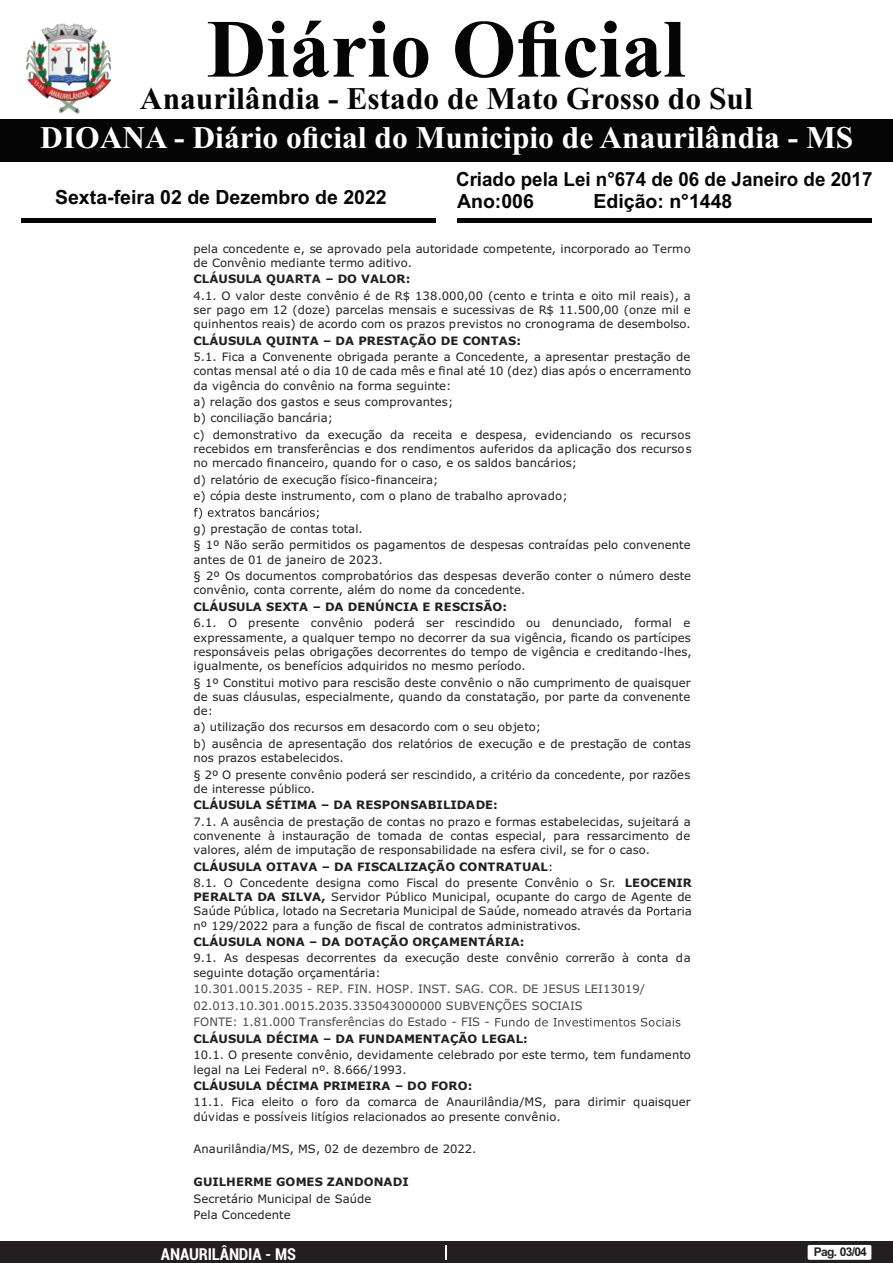
<style>
.page{position:relative;width:893px;height:1263px;background:#fff}
.page>*{position:absolute;margin:0;border:0;box-sizing:border-box;transform-origin:0 0}
.t1{font:700 82.5px "Times New Roman";color:#040504}
.t2{font:700 31.5px "Times New Roman";color:#fff}
.t3{font:700 31.5px "Times New Roman";color:#040504}
.t4{font:700 19.5px "Arial";color:#040504}
.t5{font:700 19.5px "Arial";color:#040504;scale:.96 1}
.t6{font:700 condensed 16.5px "Roboto";letter-spacing:-.01em;color:#fff}
.t7{font:700 12px "Arial";letter-spacing:-.055em;color:#231f20}
.t8{font:11.55px/14.2px "Verdana";color:#231f20}
.t9{font:700 11.55px "Verdana";color:#231f20}
.t10{font:11.55px/16.5px "Verdana";color:#474849}
.s1{font-weight:700}
</style>
<div class="page">
<div style="left:0;top:1242px;width:893px;height:21px;background:#231f20"></div>
<svg style="left:446px;top:1245px;width:1px;height:15px"></svg>
<div style="left:808px;top:1245px;width:63px;height:15px;background:#fff;border-radius:2px"></div>
<div style="left:0;top:119px;width:893px;height:42px;background:#040504"></div>
<hr style="left:21px;top:218px;width:415px;height:4px;background:#040504">
<hr style="left:457px;top:218px;width:415px;height:4px;background:#040504">
<img style="left:25px;top:23px;width:86px;height:91px">
<svg style="left:194px;top:507px;width:125px;height:12px"></svg>
<svg style="left:647px;top:907px;width:44px;height:8px"></svg>
<svg style="left:495px;top:1017px;width:185px;height:9px"></svg>
<h1 class="t1" style="left:207px;top:21px;width:480px">Diário Oficial</h1>
<h2 class="t3" style="left:140px;top:88px;width:614px">Anaurilândia - Estado de Mato Grosso do Sul</h2>
<h2 class="t2" style="left:40px;top:126px;width:814px">DIOANA - Diário oficial do Municipio de Anaurilândia - MS</h2>
<h3 class="t5" style="left:456px;top:172px;width:435px">Criado pela Lei n°674 de 06 de Janeiro de 2017</h3>
<h3 class="t4" style="left:55px;top:190px;width:333px">Sexta-feira 02 de Dezembro de 2022</h3>
<h3 class="t4" style="left:457px;top:193px;width:78px">Ano:006</h3>
<h3 class="t4" style="left:593px;top:193px;width:140px">Edição: n°1448</h3>
<p class="t8" style="left:194px;top:242px;width:499px">pela concedente e, se aprovado pela autoridade competente, incorporado ao Termo de Convênio mediante termo aditivo.</p>
<p class="t9" style="left:194px;top:274px;width:218px">CLÁUSULA QUARTA – DO VALOR:</p>
<p class="t8" style="left:194px;top:289px;width:499px;text-align:justify">4.1. O valor deste convênio é de R$ 138.000,00 (cento e trinta e oito mil reais), a ser pago em 12 (doze) parcelas mensais e sucessivas de R$ 11.500,00 (onze mil e quinhentos reais) de acordo com os prazos previstos no cronograma de desembolso.</p>
<p class="t9" style="left:194px;top:336px;width:329px">CLÁUSULA QUINTA – DA PRESTAÇÃO DE CONTAS:</p>
<p class="t8" style="left:194px;top:351px;width:499px;text-align:justify">5.1. Fica a Convenente obrigada perante a Concedente, a apresentar prestação de contas mensal até o dia 10 de cada mês e final até 10 (dez) dias após o encerramento da vigência do convênio na forma seguinte:</p>
<p class="t8" style="left:194px;top:395px;width:499px;line-height:16.4px">a) relação dos gastos e seus comprovantes;<br>b) conciliação bancária;<br>c) demonstrativo da execução da receita e despesa, evidenciando os recursos</p>
<p class="t8" style="left:194px;top:443px;width:500px">recebidos em transferências e dos rendimentos auferidos da aplicação dos recursos no mercado financeiro, quando for o caso, e os saldos bancários;</p>
<p class="t8" style="left:194px;top:473px;width:376px;line-height:16.2px">d) relatório de execução físico-financeira;<br>e) cópia deste instrumento, com o plano de trabalho aprovado;</p>
<p class="t8" style="left:194px;top:522px;width:499px;line-height:16.2px">g) prestação de contas total.<br>§ 1º Não serão permitidos os pagamentos de despesas contraídas pelo convenente</p>
<p class="t8" style="left:194px;top:552px;width:499px;line-height:16.2px">antes de 01 de janeiro de 2023.<br>§ 2º Os documentos comprobatórios das despesas deverão conter o número deste</p>
<p class="t8" style="left:194px;top:584px;width:333px">convênio, conta corrente, além do nome da concedente.</p>
<p class="t9" style="left:194px;top:602px;width:315px">CLÁUSULA SEXTA – DA DENÚNCIA E RESCISÃO:</p>
<p class="t8" style="left:194px;top:617px;width:500px;text-align:justify">6.1. O presente convênio poderá ser rescindido ou denunciado, formal e expressamente, a qualquer tempo no decorrer da sua vigência, ficando os partícipes responsáveis pelas obrigações decorrentes do tempo de vigência e creditando-lhes, igualmente, os benefícios adquiridos no mesmo período.</p>
<p class="t8" style="left:194px;top:676px;width:499px;text-align:justify">§ 1º Constitui motivo para rescisão deste convênio o não cumprimento de quaisquer de suas cláusulas, especialmente, quando da constatação, por parte da convenente de:</p>
<p class="t8" style="left:194px;top:720px;width:499px;line-height:16.2px">a) utilização dos recursos em desacordo com o seu objeto;<br>b) ausência de apresentação dos relatórios de execução e de prestação de contas</p>
<p class="t8" style="left:194px;top:750px;width:498px;line-height:16.5px">nos prazos estabelecidos.<br>§ 2º O presente convênio poderá ser rescindido, a critério da concedente, por razões</p>
<p class="t8" style="left:194px;top:783px;width:123px">de interesse público.</p>
<p class="t9" style="left:194px;top:800px;width:306px">CLÁUSULA SÉTIMA – DA RESPONSABILIDADE:</p>
<p class="t8" style="left:194px;top:815px;width:499px;text-align:justify">7.1. A ausência de prestação de contas no prazo e formas estabelecidas, sujeitará a convenente à instauração de tomada de contas especial, para ressarcimento de valores, além de imputação de responsabilidade na esfera civil, se for o caso.</p>
<p class="t8" style="left:194px;top:859px;width:500px;line-height:16.2px"><span class="s1">CLÁUSULA OITAVA – DA FISCALIZAÇÃO CONTRATUAL</span>:<br>8.1. O Concedente designa como Fiscal do presente Convênio o Sr. <span class="s1">LEOCENIR</span></p>
<p class="t8" style="left:194px;top:891px;width:499px"><span class="s1">PERALTA DA SILVA,</span> Servidor Público Municipal, ocupante do cargo de Agente de<br>Saúde Pública, lotado na Secretaria Municipal de Saúde, nomeado através da<br>nº 129/2022 para a função de fiscal de contratos administrativos.</p>
<p class="t9" style="left:194px;top:937px;width:332px">CLÁUSULA NONA – DA DOTAÇÃO ORÇAMENTÁRIA:</p>
<p class="t8" style="left:194px;top:952px;width:499px">9.1. As despesas decorrentes da execução deste convênio correrão à conta da seguinte dotação orçamentária:</p>
<p class="t10" style="left:194px;top:982px;width:453px">10.301.0015.2035 - REP. FIN. HOSP. INST. SAG. COR. DE JESUS LEI13019/<br>02.013.10.301.0015.2035.335043000000 SUBVENÇÕES SOCIAIS<br>FONTE: 1.81.000 Transferências do Estado - FIS -</p>
<p class="t9" style="left:194px;top:1034px;width:336px">CLÁUSULA DÉCIMA – DA FUNDAMENTAÇÃO LEGAL:</p>
<p class="t8" style="left:194px;top:1049px;width:499px">10.1. O presente convênio, devidamente celebrado por este termo, tem fundamento legal na Lei Federal nº. 8.666/1993.</p>
<p class="t9" style="left:194px;top:1081px;width:280px">CLÁUSULA DÉCIMA PRIMEIRA – DO FORO:</p>
<p class="t8" style="left:194px;top:1096px;width:499px">11.1. Fica eleito o foro da comarca de Anaurilândia/MS, para dirimir quaisquer dúvidas e possíveis litígios relacionados ao presente convênio.</p>
<p class="t8" style="left:194px;top:1143px;width:284px">Anaurilândia/MS, MS, 02 de dezembro de 2022.</p>
<p class="t9" style="left:194px;top:1177px;width:217px">GUILHERME GOMES ZANDONADI</p>
<p class="t8" style="left:194px;top:1191px;width:179px;line-height:16.5px">Secretário Municipal de Saúde<br>Pela Concedente</p>
<h3 class="t6" style="left:161px;top:1247px;width:136px">ANAURILÂNDIA - MS</h3>
<p class="t7" style="left:814px;top:1247px;width:55px">Pag. 03/04</p>
</div>
